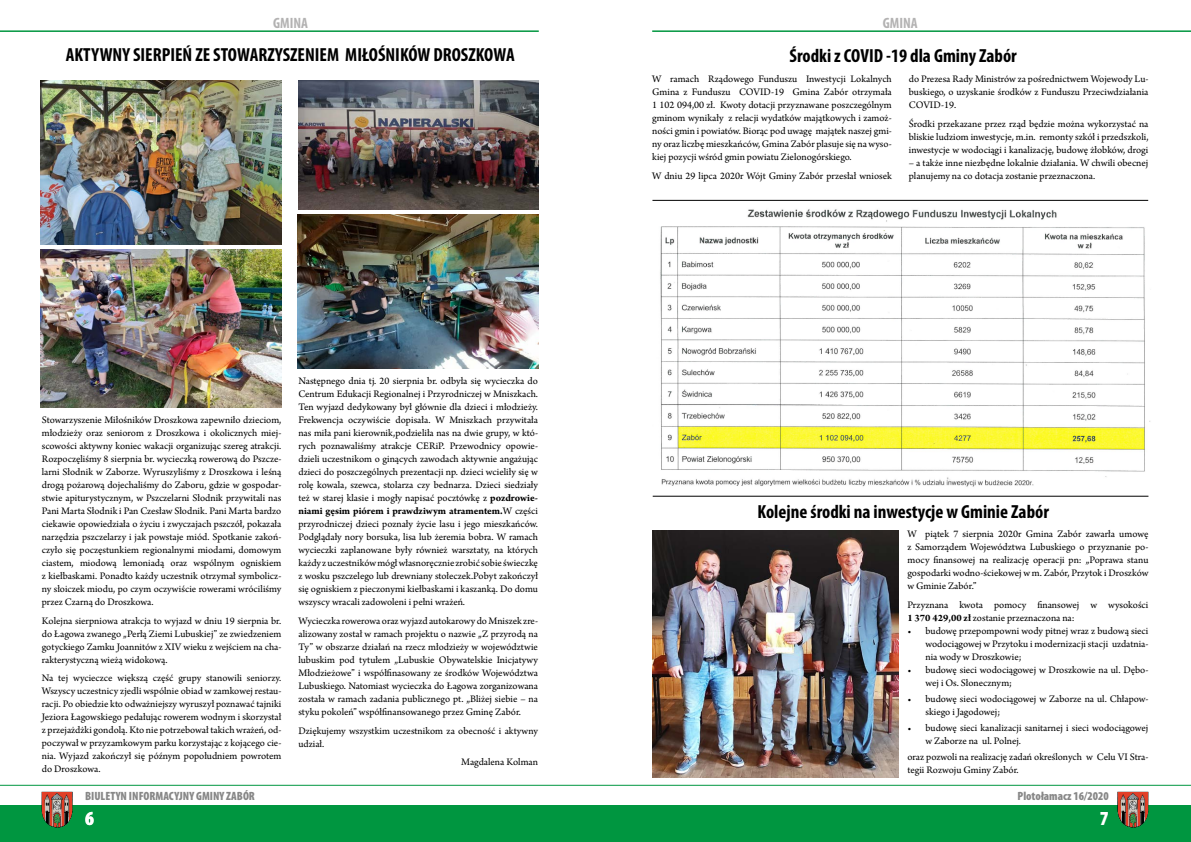
<style>
.page{position:relative;width:1191px;height:842px;background:#fff}
.page>*{position:absolute;margin:0;border:0;box-sizing:border-box;transform-origin:0 0}
.t1{font:900 condensed 20px "Myriad Pro";color:#fff}
.t2{font:700 condensed 19px "Myriad Pro";color:#000}
.t3{font:700 condensed 15px "Myriad Pro";color:#b3b2b2}
.t4{font:900 condensed 12px "Myriad Pro";color:#878787}
.t5{font:10.5px/13px "Arno Pro";color:#000;text-align:justify}
.s1{font-weight:700}
</style>
<div class="page">
<div style="left:0;top:806px;width:1191px;height:36px;background:#009640"></div>
<img style="left:42px;top:792px;width:31px;height:36px">
<hr style="left:0;top:785px;width:1191px;height:1px;background:#009640">
<img style="left:1117px;top:792px;width:31px;height:36px">
<hr style="left:0;top:30px;width:539px;height:2px;background:#009640">
<hr style="left:652px;top:30px;width:539px;height:2px;background:#009640">
<img style="left:41px;top:80px;width:240px;height:164px">
<img style="left:298px;top:80px;width:241px;height:129px">
<img style="left:41px;top:249px;width:240px;height:158px">
<img style="left:298px;top:214px;width:241px;height:155px">
<img style="left:660px;top:209px;width:491px;height:278px">
<img style="left:652px;top:530px;width:246px;height:248px">
<hr style="left:652px;top:200px;width:496px;height:1px;background:#000">
<hr style="left:652px;top:496px;width:496px;height:1px;background:#000">
<h3 class="t3" style="left:273px;top:15px;width:36px">GMINA</h3>
<h3 class="t3" style="left:883px;top:15px;width:36px">GMINA</h3>
<h2 class="t2" style="left:66px;top:45px;width:450px">AKTYWNY SIERPIEŃ ZE STOWARZYSZENIEM MIŁOŚNIKÓW DROSZKOWA</h2>
<h2 class="t2" style="left:789px;top:45px;width:229px">Środki z COVID -19 dla Gminy Zabór</h2>
<p class="t5" style="left:42px;top:414px;width:241px">Stowarzyszenie Miłośników Droszkowa zapewniło dzieciom, młodzieży oraz seniorom z Droszkowa i okolicznych miej&shy;scowości aktywny koniec wakacji organizując szereg atrakcji.<br>Rozpoczęliśmy 8 sierpnia br. wycieczką rowerową do Pszcze&shy;larni Słodnik w Zaborze. Wyruszyliśmy z Droszkowa i leśną drogą pożarową dojechaliśmy do Zaboru, gdzie w gospodar&shy;stwie apiturystycznym, w Pszczelarni Słodnik przywitali nas Pani Marta Słodnik i Pan Czesław Słodnik. Pani Marta bardzo ciekawie opowiedziała o życiu i zwyczajach pszczół, pokazała narzędzia pszczelarzy i jak powstaje miód. Spotkanie zakoń&shy;czyło się poczęstunkiem regionalnymi miodami, domowym ciastem, miodową lemoniadą oraz wspólnym ogniskiem z kiełbaskami. Ponadto każdy uczestnik otrzymał symbolicz&shy;ny słoiczek miodu, po czym oczywiście rowerami wróciliśmy przez Czarną do Droszkowa.</p>
<p class="t5" style="left:42px;top:614px;width:241px">Kolejna sierpniowa atrakcja to wyjazd w dniu 19 sierpnia br. do Łagowa zwanego „Perłą Ziemi Lubuskiej” ze zwiedzeniem gotyckiego Zamku Joannitów z XIV wieku z wejściem na cha&shy;rakterystyczną wieżą widokową.</p>
<p class="t5" style="left:42px;top:672px;width:241px">Na tej wycieczce większą część grupy stanowili seniorzy.<br>Wszyscy uczestnicy zjedli wspólnie obiad w zamkowej restau&shy;racji. Po obiedzie kto odważniejszy wyruszył poznawać tajniki Jeziora Łagowskiego pedałując rowerem wodnym i skorzystał z przejażdżki gondolą. Kto nie potrzebował takich wrażeń, od&shy;poczywał w przyzamkowym parku korzystając z kojącego cie&shy;nia. Wyjazd zakończył się późnym popołudniem powrotem do Droszkowa.</p>
<p class="t4" style="left:85px;top:789px;width:171px">BIULETYN INFORMACYJNY GMINY ZABÓR</p>
<h1 class="t1" style="left:85px;top:807px;width:10px">6</h1>
<p class="t5" style="left:298px;top:375px;width:241px">Następnego dnia tj. 20 sierpnia br. odbyła się wycieczka do Centrum Edukacji Regionalnej i Przyrodniczej w Mniszkach.<br>Ten wyjazd dedykowany był głównie dla dzieci i młodzieży.<br>Frekwencja oczywiście dopisała. W Mniszkach przywitała nas miła pani kierownik,podzieliła nas na dwie grupy, w któ&shy;rych poznawaliśmy atrakcje CERiP. Przewodnicy opowie&shy;dzieli uczestnikom o ginących zawodach aktywnie angażując dzieci do poszczególnych prezentacji np. dzieci wcieliły się w rolę kowala, szewca, stolarza czy bednarza. Dzieci siedziały też w starej klasie i mogły napisać pocztówkę z <span class="s1">pozdrowie&shy;niami gęsim piórem i prawdziwym atramentem.</span>W części przyrodniczej dzieci poznały życie lasu i jego mieszkańców.<br>Podglądały nory borsuka, lisa lub żeremia bobra. W ramach wycieczki zaplanowane były również warsztaty, na których każdy z uczestników mógł własnoręcznie zrobić sobie świeczkę z wosku pszczelego lub drewniany stołeczek.Pobyt zakończył się ogniskiem z pieczonymi kiełbaskami i kaszanką. Do domu wszyscy wracali zadowoleni i pełni wrażeń.</p>
<p class="t5" style="left:298px;top:615px;width:241px">Wycieczka rowerowa oraz wyjazd autokarowy do Mniszek zre&shy;alizowany został w ramach projektu o nazwie „Z przyrodą na Ty” w obszarze działań na rzecz młodzieży w województwie lubuskim pod tytułem „Lubuskie Obywatelskie Inicjatywy Młodzieżowe” i współfinasowany ze środków Województwa Lubuskiego. Natomiast wycieczka do Łagowa zorganizowana została w ramach zadania publicznego pt. „Bliżej siebie – na styku pokoleń” współfinansowanego przez Gminę Zabór.</p>
<p class="t5" style="left:298px;top:724px;width:241px">Dziękujemy wszystkim uczestnikom za obecność i aktywny udział.</p>
<p class="t5" style="left:461px;top:756px;width:78px">Magdalena Kolman</p>
<p class="t5" style="left:652px;top:73px;width:241px">W ramach Rządowego Funduszu Inwestycji Lokalnych Gmina z Funduszu COVID-19 Gmina Zabór otrzymała 1 102 094,00 zł. Kwoty dotacji przyznawane poszczególnym gminom wynikały z relacji wydatków majątkowych i zamoż&shy;ności gmin i powiatów. Biorąc pod uwagę majątek naszej gmi&shy;ny oraz liczbę mieszkańców, Gmina Zabór plasuje się na wyso&shy;kiej pozycji wśród gmin powiatu Zielonogórskiego.</p>
<p class="t5" style="left:652px;top:170px;width:241px">W dniu 29 lipca 2020r Wójt Gminy Zabór przesłał wniosek</p>
<p class="t5" style="left:909px;top:73px;width:241px">do Prezesa Rady Ministrów za pośrednictwem Wojewody Lu&shy;buskiego, o uzyskanie środków z Funduszu Przeciwdziałania COVID-19.</p>
<p class="t5" style="left:909px;top:118px;width:241px">Środki przekazane przez rząd będzie można wykorzystać na bliskie ludziom inwestycje, m.in. remonty szkół i przedszkoli, inwestycje w wodociągi i kanalizację, budowę żłobków, drogi</p>
<p class="t5" style="left:909px;top:157px;width:241px">– a także inne niezbędne lokalnie działania. W chwili obecnej planujemy na co dotacja zostanie przeznaczona.</p>
<h2 class="t2" style="left:757px;top:501px;width:293px">Kolejne środki na inwestycje w Gminie Zabór</h2>
<p class="t5" style="left:907px;top:528px;width:242px">W piątek 7 sierpnia 2020r Gmina Zabór zawarła umowę z Samorządem Województwa Lubuskiego o przyznanie po&shy;mocy finansowej na realizację operacji pn: „Poprawa stanu gospodarki wodno-ściekowej w m. Zabór, Przytok i Droszków w Gminie Zabór.”</p>
<p class="t5" style="left:907px;top:599px;width:242px">Przyznana kwota pomocy finansowej w wysokości<br><span class="s1">1 370 429,00 zł</span> zostanie przeznaczona na:</p>
<p class="t5" style="left:925px;top:625px;width:224px;text-indent:-18px">• budowę przepompowni wody pitnej wraz z budową sieci wodociągowej w Przytoku i modernizacji stacji uzdatnia&shy;nia wody w Droszkowie;</p>
<p class="t5" style="left:925px;top:664px;width:224px;text-indent:-18px">• budowę sieci wodociągowej w Droszkowie na ul. Dębo&shy;wej i Os. Słonecznym;</p>
<p class="t5" style="left:925px;top:693px;width:224px;text-indent:-18px">• budowę sieci wodociągowej w Zaborze na ul. Chłapow&shy;skiego i Jagodowej;</p>
<p class="t5" style="left:925px;top:722px;width:224px;text-indent:-18px">• budowę sieci kanalizacji sanitarnej i sieci wodociągowej w Zaborze na ul. Polnej.</p>
<p class="t5" style="left:907px;top:750px;width:242px">oraz pozwoli na realizację zadań określonych w Celu VI Stra&shy;tegii Rozwoju Gminy Zabór.</p>
<p class="t4" style="left:1017px;top:789px;width:93px">Plotołamacz 16/2020</p>
<h1 class="t1" style="left:1099px;top:807px;width:10px">7</h1>
</div>
